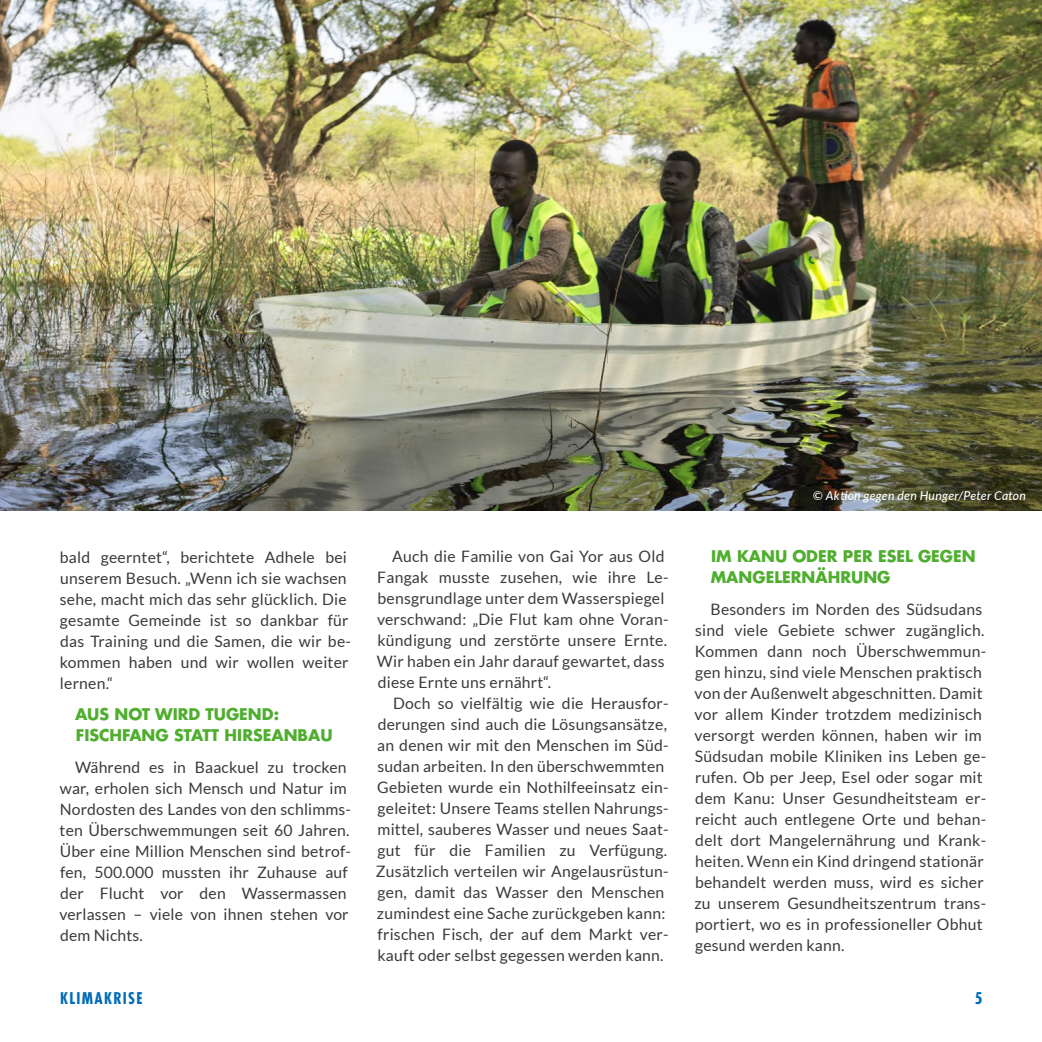
<style>
.page{position:relative;width:1042px;height:1042px;background:#fff}
.page>*{position:absolute;margin:0;border:0;box-sizing:border-box;transform-origin:0 0}
.t1{font:15.75px/21px "Lato";letter-spacing:.015em;color:#3a3a39}
.t2{font:700 15.75px/21px "Futura LT Pro";color:#50ae2f}
.t3{font:700 condensed 15.75px "Futura Std";letter-spacing:.08em;color:#006bb6}
.t4{font:italic 500 12.25px "Lato";letter-spacing:.02em;color:#fff}
</style>
<div class="page">
<img style="left:0;top:0;width:1042px;height:510px">
<p class="t1" style="left:60px;top:546px;width:293px">bald geerntet“, berichtete Adhele bei unserem Besuch. „Wenn ich sie wachsen sehe, macht mich das sehr glücklich. Die gesamte Gemeinde ist so dankbar für das Training und die Samen, die wir be&shy;kommen haben und wir wollen weiter lernen.“</p>
<p class="t2" style="left:75px;top:703px;width:259px">AUS NOT WIRD TUGEND:<br>FISCHFANG STATT HIRSEANBAU</p>
<p class="t1" style="left:60px;top:756px;width:293px;text-indent:15px">Während es in Baackuel zu trocken war, erholen sich Mensch und Natur im Nordosten des Landes von den schlimms&shy;ten Überschwemmungen seit 60 Jahren.<br>Über eine Million Menschen sind betrof&shy;fen, 500.000 mussten ihr Zuhause auf der Flucht vor den Wassermassen verlassen – viele von ihnen stehen vor dem Nichts.</p>
<p class="t1" style="left:377px;top:546px;width:293px;text-indent:15px">Auch die Familie von Gai Yor aus Old Fangak musste zusehen, wie ihre Le&shy;bensgrundlage unter dem Wasserspiegel verschwand: „Die Flut kam ohne Voran&shy;kündigung und zerstörte unsere Ernte.<br>Wir haben ein Jahr darauf gewartet, dass diese Ernte uns ernährt“.</p>
<p class="t1" style="left:376px;top:693px;width:294px;text-indent:17px">Doch so vielfältig wie die Herausfor&shy;derungen sind auch die Lösungsansätze, an denen wir mit den Menschen im Süd&shy;sudan arbeiten. In den überschwemmten Gebieten wurde ein Nothilfeeinsatz ein&shy;geleitet: Unsere Teams stellen Nahrungs&shy;mittel, sauberes Wasser und neues Saat&shy;gut für die Familien zu Verfügung.<br>Zusätzlich verteilen wir Angelausrüstun&shy;gen, damit das Wasser den Menschen zumindest eine Sache zurückgeben kann: frischen Fisch, der auf dem Markt ver&shy;kauft oder selbst gegessen werden kann.</p>
<p class="t4" style="left:813px;top:487px;width:215px">© Aktion gegen den Hunger/Peter Caton</p>
<p class="t2" style="left:711px;top:545px;width:266px">IM KANU ODER PER ESEL GEGEN<br>MANGELERNÄHRUNG</p>
<p class="t1" style="left:694px;top:598px;width:293px;text-indent:16px">Besonders im Norden des Südsudans sind viele Gebiete schwer zugänglich.<br>Kommen dann noch Überschwemmun&shy;gen hinzu, sind viele Menschen praktisch von der Außenwelt abgeschnitten. Damit vor allem Kinder trotzdem medizinisch versorgt werden können, haben wir im Südsudan mobile Kliniken ins Leben ge&shy;rufen. Ob per Jeep, Esel oder sogar mit dem Kanu: Unser Gesundheitsteam er&shy;reicht auch entlegene Orte und behan&shy;delt dort Mangelernährung und Krank&shy;heiten. Wenn ein Kind dringend stationär behandelt werden muss, wird es sicher zu unserem Gesundheitszentrum trans&shy;portiert, wo es in professioneller Obhut gesund werden kann.</p>
<p class="t3" style="left:60px;top:988px;width:84px">KLIMAKRISE</p>
<p class="t3" style="left:974px;top:988px;width:9px">5</p>
</div>
